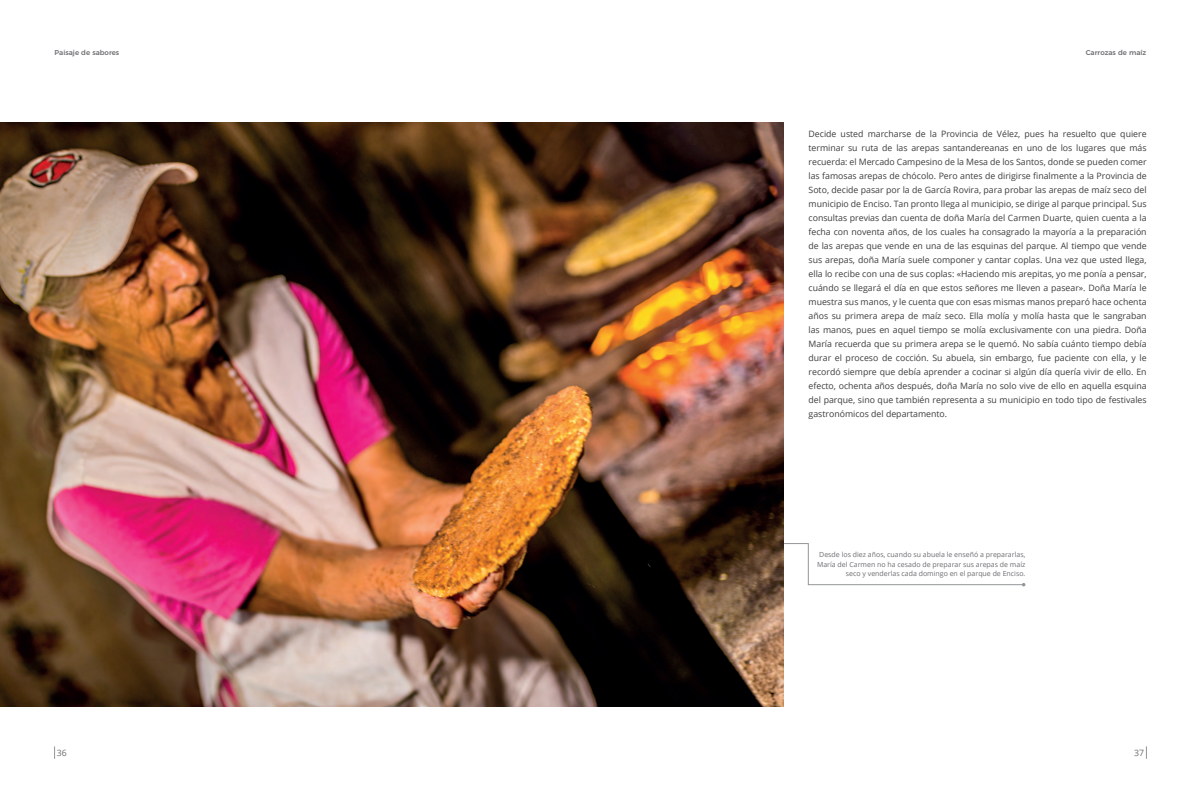
<style>
.page{position:relative;width:1201px;height:792px;background:#fff}
.page>*{position:absolute;margin:0;border:0;box-sizing:border-box;transform-origin:0 0}
.t1{font:8.75px/14px "Open Sans";color:#3e3e3f;text-align:justify}
.t2{font:8.75px "Open Sans";color:#6c6d70}
.t3{font:7px/9.6px "Open Sans";color:#6c6d70;text-align:right}
.t4{font:500 7px "Montserrat";color:#6c6d70}
</style>
<div class="page">
<svg style="left:54px;top:746px;width:1px;height:12px"></svg>
<svg style="left:1146px;top:746px;width:1px;height:12px"></svg>
<svg style="left:783px;top:542px;width:242px;height:44px"></svg>
<img style="left:0;top:123px;width:783px;height:583px">
<p class="t4" style="left:55px;top:47px;width:66px">Paisaje de sabores</p>
<p class="t4" style="left:1085px;top:47px;width:62px">Carrozas de maíz</p>
<p class="t1" style="left:808px;top:126px;width:339px">Decide usted marcharse de la Provincia de Vélez, pues ha resuelto que quiere terminar su ruta de las arepas santandereanas en uno de los lugares que más recuerda: el Mercado Campesino de la Mesa de los Santos, donde se pueden comer las famosas arepas de chócolo. Pero antes de dirigirse finalmente a la Provincia de Soto, decide pasar por la de García Rovira, para probar las arepas de maíz seco del municipio de Enciso. Tan pronto llega al municipio, se dirige al parque principal. Sus consultas previas dan cuenta de doña María del Carmen Duarte, quien cuenta a la fecha con noventa años, de los cuales ha consagrado la mayoría a la preparación de las arepas que vende en una de las esquinas del parque. Al tiempo que vende sus arepas, doña María suele componer y cantar coplas. Una vez que usted llega, ella lo recibe con una de sus coplas: «Haciendo mis arepitas, yo me ponía a pensar, cuándo se llegará el día en que estos señores me lleven a pasear». Doña María le muestra sus manos, y le cuenta que con esas mismas manos preparó hace ochenta años su primera arepa de maíz seco. Ella molía y molía hasta que le sangraban las manos, pues en aquel tiempo se molía exclusivamente con una piedra. Doña María recuerda que su primera arepa se le quemó. No sabía cuánto tiempo debía durar el proceso de cocción. Su abuela, sin embargo, fue paciente con ella, y le recordó siempre que debía aprender a cocinar si algún día quería vivir de ello. En efecto, ochenta años después, doña María no solo vive de ello en aquella esquina del parque, sino que también representa a su municipio en todo tipo de festivales gastronómicos del departamento.</p>
<p class="t3" style="left:817px;top:549px;width:210px">Desde los diez años, cuando su abuela le enseñó a prepararlas,<br>María del Carmen no ha cesado de preparar sus arepas de maíz seco y venderlas cada domingo en el parque de Enciso.</p>
<p class="t2" style="left:57px;top:746px;width:12px">36</p>
<p class="t2" style="left:1134px;top:746px;width:12px">37</p>
</div>
